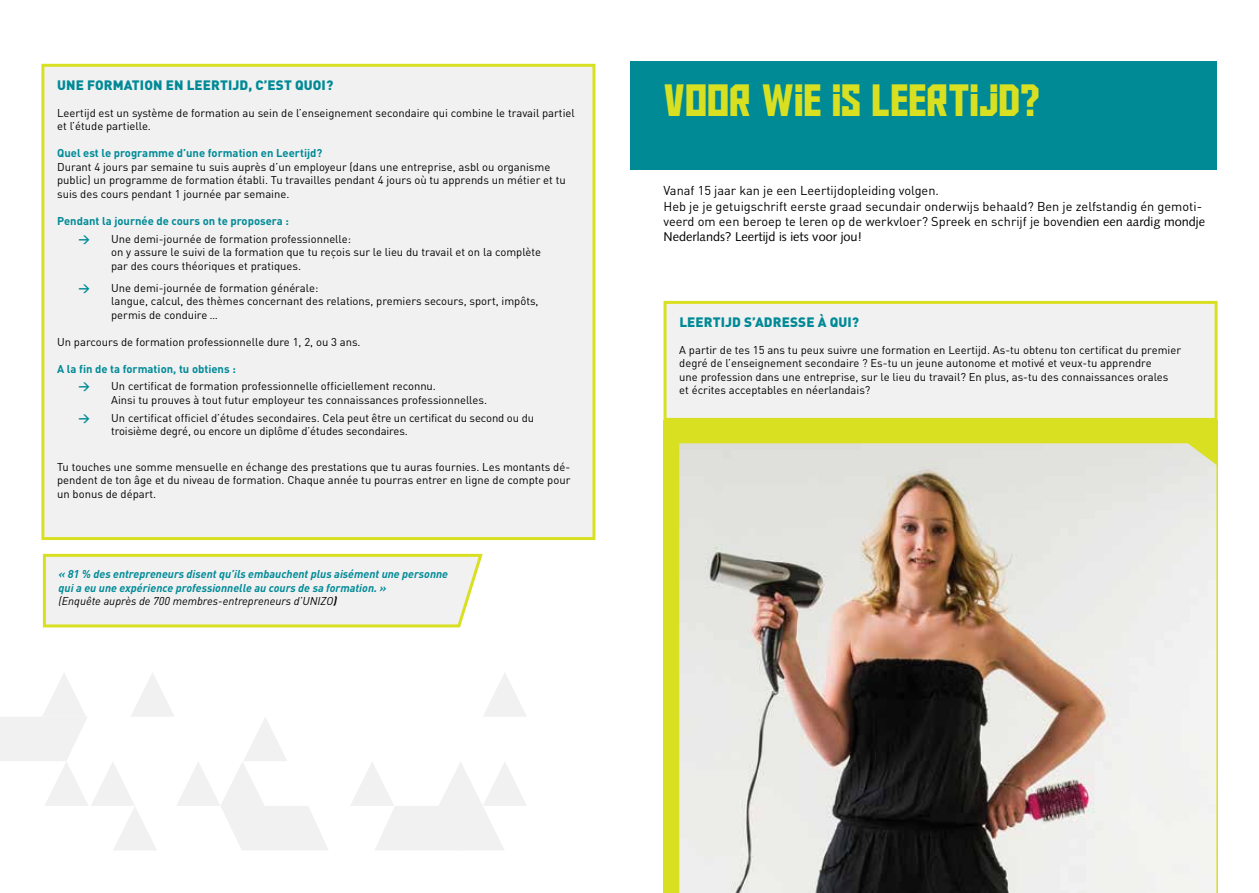
<style>
.page{position:relative;width:1259px;height:893px;background:#fff}
.page>*{position:absolute;margin:0;border:0;box-sizing:border-box;transform-origin:0 0}
.t1{font:45px "Aldothe Apache";color:#d9e021}
.t2{font:900 13.5px "DIN Pro";letter-spacing:.01em;color:#008a96}
.t3{font:12.75px/15.3px "DIN Pro";color:#000}
.t4{font:12.75px "Syntax LT Std";color:#000}
.t5{font:11.25px/13.5px "DIN Pro";color:#000}
.t6{font:italic 700 11.25px/13.5px "DIN Pro";color:#008a96}
.t7{font:700 11.25px "DIN Pro";color:#008a96}
.s1{font-weight:700;color:#008a96}
.s2{font-style:italic}
.s3{font-weight:400;color:#000}
.s4{color:#000}
.s5{font-family:"Syntax LT Std"}
</style>
<div class="page">
<div style="left:630px;top:61px;width:587px;height:109px;background:#008a96"></div>
<div style="left:663px;top:421px;width:554px;height:472px;background:#d9e021"></div>
<div style="left:665px;top:302px;width:551px;height:117px;background:#f1f1f2"></div>
<div style="left:663px;top:301px;width:554px;height:120px;border:3px solid #d9e021"></div>
<div style="left:43px;top:65px;width:551px;height:473px;background:#f1f1f2"></div>
<div style="left:41px;top:64px;width:554px;height:476px;border:3px solid #d9e021"></div>
<svg style="left:42px;top:553px;width:441px;height:75px"></svg>
<img style="left:679px;top:443px;width:537px;height:450px">
<svg style="left:484px;top:673px;width:42px;height:43px"></svg>
<svg style="left:351px;top:762px;width:175px;height:88px"></svg>
<svg style="left:0;top:673px;width:328px;height:177px"></svg>
<p class="t2" style="left:57px;top:73px;width:277px">UNE FORMATION EN LEERTIJD, C’EST QUOI?</p>
<p class="t5" style="left:57px;top:105px;width:519px">Leertijd est un système de formation au sein de l’enseignement secondaire qui combine le travail partiel et l’étude partielle.</p>
<p class="t7" style="left:57px;top:144px;width:267px">Quel est le programme d’une formation en Leertijd?</p>
<p class="t5" style="left:57px;top:159px;width:510px">Durant 4 jours par semaine tu suis auprès d’un employeur (dans une entreprise, asbl ou organisme public) un programme de formation établi. Tu travailles pendant 4 jours où tu apprends un métier et tu suis des cours pendant 1 journée par semaine.</p>
<p class="t7" style="left:57px;top:211px;width:233px">Pendant la journée de cours on te proposera :</p>
<p class="t5" style="left:111px;top:231px;width:431px;text-indent:-33px"><span class="s1">→</span> Une demi-journée de formation professionnelle:<br>on y assure le suivi de la formation que tu reçois sur le lieu du travail et on la complète par des cours théoriques et pratiques.</p>
<p class="t5" style="left:111px;top:280px;width:429px;text-indent:-33px"><span class="s1">→</span> Une demi-journée de formation générale:<br>langue, calcul, des thèmes concernant des relations, premiers secours, sport, impôts, permis de conduire <span class="s2">…</span></p>
<p class="t5" style="left:57px;top:334px;width:305px">Un parcours de formation professionnelle dure 1, 2, ou 3 ans.</p>
<p class="t7" style="left:57px;top:359px;width:180px">A la fin de ta formation, tu obtiens :</p>
<p class="t5" style="left:111px;top:378px;width:377px;text-indent:-33px"><span class="s1">→</span> Un certificat de formation professionnelle officiellement reconnu.<br>Ainsi tu prouves à tout futur employeur tes connaissances professionnelles.</p>
<p class="t5" style="left:111px;top:410px;width:424px;text-indent:-33px"><span class="s1">→</span> Un certificat officiel d’études secondaires. Cela peut être un certificat du second ou du troisième degré, ou encore un diplôme d’études secondaires.</p>
<p class="t5" style="left:57px;top:459px;width:515px;text-align:justify">Tu touches une somme mensuelle en échange des prestations que tu auras fournies. Les montants dé&shy;pendent de ton âge et du niveau de formation. Chaque année tu pourras entrer en ligne de compte pour un bonus de départ.</p>
<p class="t6" style="left:59px;top:566px;width:391px">« 81 % des entrepreneurs disent qu’ils embauchent plus aisément une personne qui a eu une expérience professionnelle au cours de sa formation. »<br><span class="s3">(Enquête auprès de 700 membres-entrepreneurs d’UNIZO</span><span class="s4">)</span></p>
<h1 class="t1" style="left:663px;top:76px;width:378px">VOOR WIE IS LEERTIJD?</h1>
<p class="t3" style="left:663px;top:182px;width:543px">Vanaf 15 jaar kan je een Leertijdopleiding volgen.<br>Heb je je getuigschrift eerste graad secundair onderwijs behaald? Ben je zelfstandig én gemoti&shy;veerd om een beroep te leren op de werkvloer? Spreek en schrijf je boven<span class="s5">dien een aardig mondje</span></p>
<p class="t4" style="left:663px;top:229px;width:200px">Nederlands? Leertijd is iets voor jou!</p>
<p class="t2" style="left:679px;top:310px;width:181px">LEERTIJD S’ADRESSE À QUI?</p>
<p class="t5" style="left:679px;top:342px;width:503px">A partir de tes 15 ans tu peux suivre une formation en Leertijd. As-tu obtenu ton certificat du premier degré de l’enseignement secondaire ? Es-tu un jeune autonome et motivé et veux-tu apprendre<br>une profession dans une entreprise, sur le lieu du travail? En plus, as-tu des connaissances orales<br>et écrites acceptables en néerlandais?</p>
</div>
